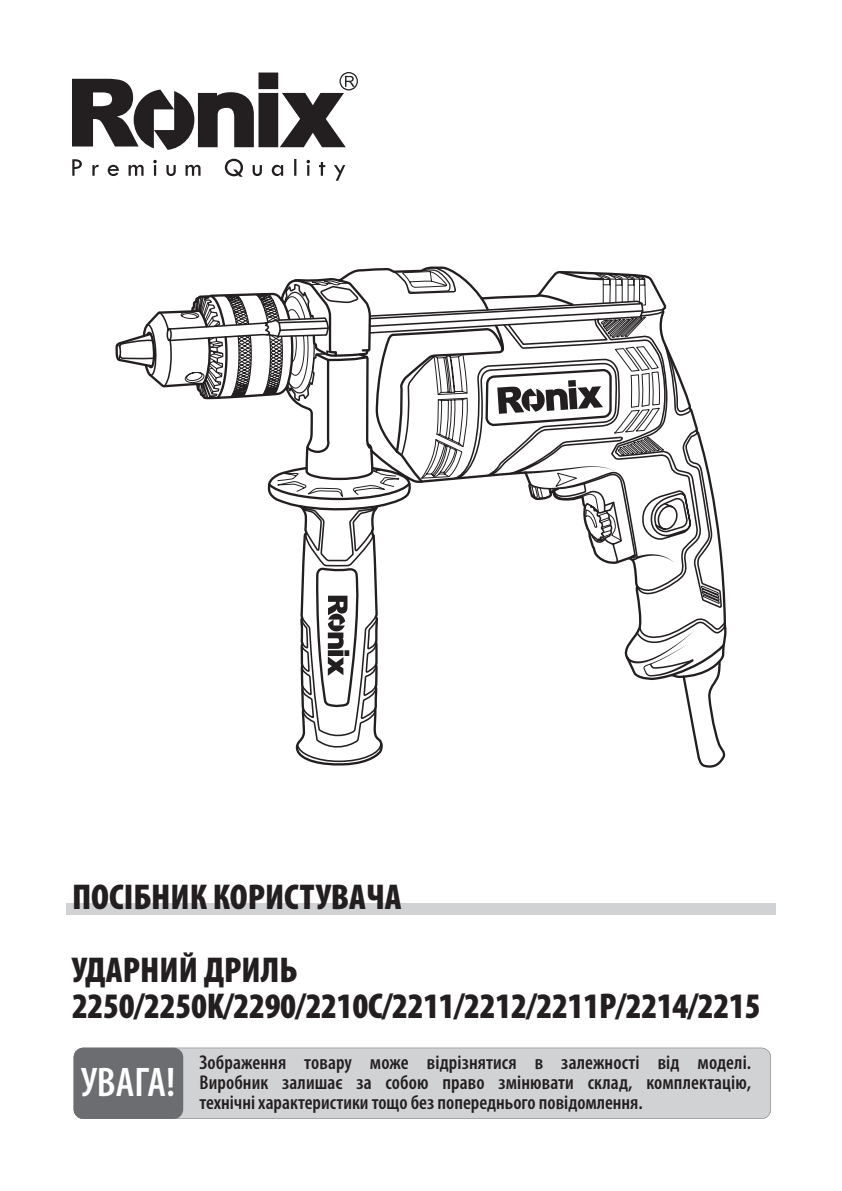
<style>
.page{position:relative;width:842px;height:1191px;background:#fff}
.page>*{position:absolute;margin:0;border:0;box-sizing:border-box;transform-origin:0 0}
.t1{font:600 condensed 41.6px "Myriad Pro";color:#fff}
.t2{font:900 condensed 36px/72px "Myriad Pro";letter-spacing:-.01em;color:#231f20}
.t3{font:600 condensed 20px/20px "Myriad Pro";color:#231f20;text-align:justify}
</style>
<div class="page">
<div style="left:66px;top:903px;width:710px;height:12px;background:#d1d2d4"></div>
<div style="left:74px;top:1047px;width:697px;height:72px;background:#d1d2d4"></div>
<div style="left:74px;top:1047px;width:109px;height:72px;background:#6c6d70;border-radius:10px"></div>
<svg style="left:72px;top:72px;width:655px;height:696px"></svg>
<h2 class="t2" style="left:72px;top:860px;width:331px">ПОСІБНИК КОРИСТУВАЧА<br>УДАРНИЙ ДРИЛЬ</h2>
<h2 class="t2" style="left:72px;top:968px;width:690px">2250/2250K/2290/2210C/2211/2212/2211P/2214/2215</h2>
<p class="t3" style="left:199px;top:1052px;width:553px">Зображення товару може відрізнятися в залежності від моделі.<br>Виробник залишає за собою право змінювати склад, комплектацію, технічні характеристики тощо без попереднього повідомлення.</p>
<h1 class="t1" style="left:81px;top:1056px;width:96px">УВАГА!</h1>
</div>
